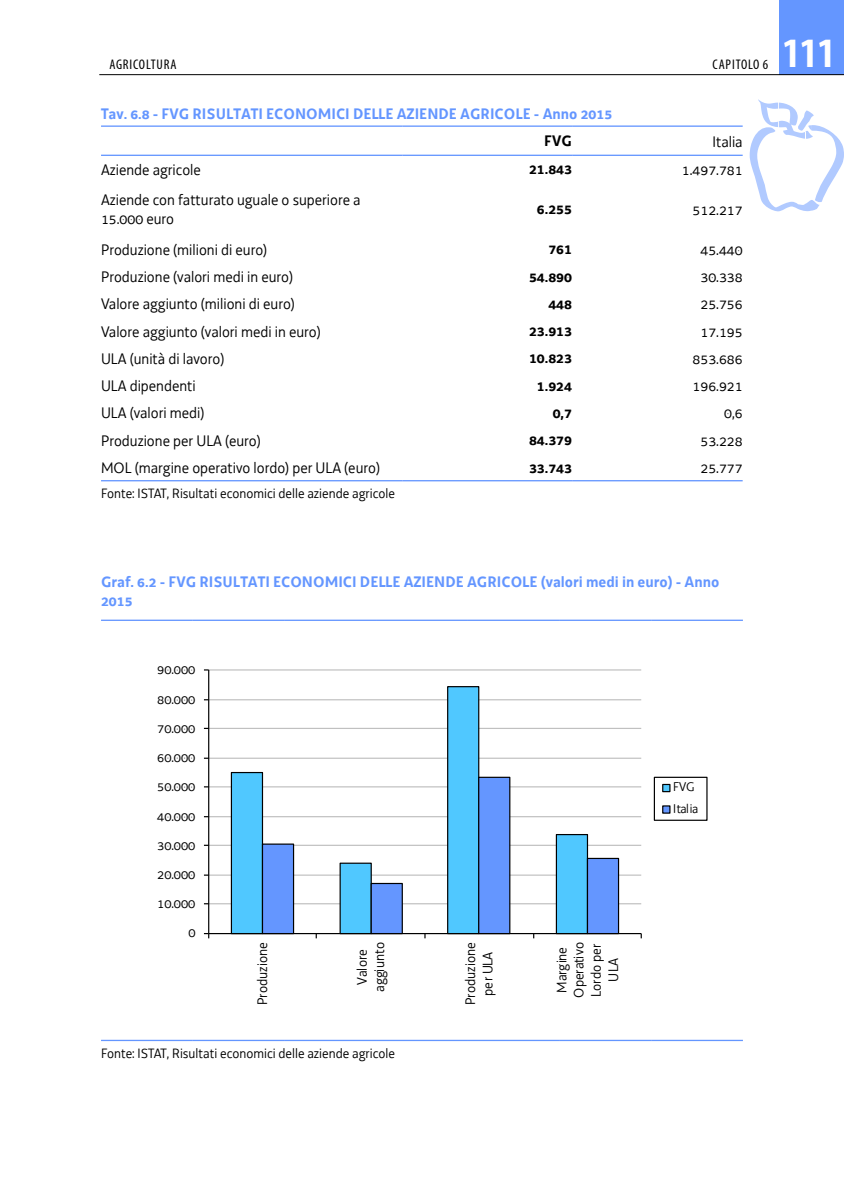
<style>
.page{position:relative;width:844px;height:1191px;background:#fff}
.page>*{position:absolute;margin:0;border:0;box-sizing:border-box;transform-origin:0 0}
.t1{font:700 condensed 42px "Myriad Pro";color:#fff}
.t2{font:15.75px/18.9px "Decima WE";color:#000}
.t3{font:700 15.75px/18.9px "Decima WE";color:#6496ff}
.t4{font:700 15.75px "Decima WE";color:#000}
.t5{font:14.35px/17.2px "Decima WE";color:#000;text-align:center}
.t6{font:14px "Decima WE";color:#000}
.t7{font:condensed 14px "Myriad Pro";letter-spacing:.06em;color:#000}
.t8{font:13.12px/21.3px "Decima WE";letter-spacing:-.015em;color:#000}
</style>
<div class="page">
<div style="left:779px;top:0;width:64px;height:74px;background:#6496ff"></div>
<hr style="left:99px;top:74px;width:744px;height:1px;background:#000">
<svg style="left:749px;top:99px;width:94px;height:112px"></svg>
<hr style="left:101px;top:125px;width:301px;height:2px;background:#6496ff">
<hr style="left:402px;top:125px;width:170px;height:2px;background:#6496ff">
<hr style="left:572px;top:125px;width:170px;height:2px;background:#6496ff">
<hr style="left:101px;top:155px;width:301px;height:1px;background:#6496ff">
<hr style="left:402px;top:155px;width:170px;height:1px;background:#6496ff">
<hr style="left:572px;top:155px;width:170px;height:1px;background:#6496ff">
<hr style="left:101px;top:480px;width:301px;height:1px;background:#6496ff">
<hr style="left:402px;top:480px;width:170px;height:1px;background:#6496ff">
<hr style="left:572px;top:480px;width:170px;height:1px;background:#6496ff">
<hr style="left:101px;top:619px;width:91px;height:2px;background:#6496ff">
<hr style="left:192px;top:619px;width:92px;height:2px;background:#6496ff">
<hr style="left:284px;top:619px;width:92px;height:2px;background:#6496ff">
<hr style="left:376px;top:619px;width:92px;height:2px;background:#6496ff">
<hr style="left:468px;top:619px;width:91px;height:2px;background:#6496ff">
<hr style="left:559px;top:619px;width:92px;height:2px;background:#6496ff">
<hr style="left:651px;top:619px;width:91px;height:2px;background:#6496ff">
<hr style="left:101px;top:1039px;width:91px;height:2px;background:#6496ff">
<hr style="left:192px;top:1039px;width:92px;height:2px;background:#6496ff">
<hr style="left:284px;top:1039px;width:92px;height:2px;background:#6496ff">
<hr style="left:376px;top:1039px;width:92px;height:2px;background:#6496ff">
<hr style="left:468px;top:1039px;width:91px;height:2px;background:#6496ff">
<hr style="left:559px;top:1039px;width:92px;height:2px;background:#6496ff">
<hr style="left:651px;top:1039px;width:91px;height:2px;background:#6496ff">
<hr style="left:209px;top:903px;width:432px;height:1px;background:#c0c0c0">
<hr style="left:209px;top:874px;width:432px;height:1px;background:#c0c0c0">
<hr style="left:209px;top:844px;width:432px;height:2px;background:#c0c0c0">
<hr style="left:209px;top:816px;width:432px;height:1px;background:#c0c0c0">
<hr style="left:209px;top:786px;width:432px;height:1px;background:#c0c0c0">
<hr style="left:209px;top:757px;width:432px;height:2px;background:#c0c0c0">
<hr style="left:209px;top:728px;width:432px;height:1px;background:#c0c0c0">
<hr style="left:209px;top:699px;width:432px;height:1px;background:#c0c0c0">
<hr style="left:209px;top:669px;width:432px;height:1px;background:#c0c0c0">
<svg style="left:230px;top:686px;width:358px;height:247px"></svg>
<svg style="left:261px;top:776px;width:358px;height:157px"></svg>
<hr style="left:208px;top:670px;width:1px;height:263px;background:#000">
<hr style="left:209px;top:933px;width:432px;height:1px;background:#000">
<svg style="left:204px;top:933px;width:5px;height:5px"></svg>
<div style="left:653px;top:776px;width:54px;height:45px;background:#fff;border:1px solid #000"></div>
<div style="left:662px;top:784px;width:8px;height:8px;background:#50c8ff;border:1px solid #000"></div>
<div style="left:662px;top:805px;width:8px;height:8px;background:#6496ff;border:1px solid #000"></div>
<p class="t7" style="left:109px;top:56px;width:69px">AGRICOLTURA</p>
<p class="t7" style="left:712px;top:56px;width:57px">CAPITOLO 6</p>
<p class="t3" style="left:101px;top:105px;width:512px">Tav. 6.8 - FVG RISULTATI ECONOMICI DELLE AZIENDE AGRICOLE - Anno 2015</p>
<p class="t4" style="left:544px;top:131px;width:29px">FVG</p>
<p class="t2" style="left:712px;top:132px;width:32px">Italia</p>
<p class="t2" style="left:101px;top:160px;width:101px">Aziende agricole</p>
<p class="t4" style="left:529px;top:160px;width:44px">21.843</p>
<p class="t2" style="left:681px;top:160px;width:62px">1.497.781</p>
<p class="t2" style="left:101px;top:191px;width:261px">Aziende con fatturato uguale o superiore a<br>15.000 euro</p>
<p class="t4" style="left:536px;top:199px;width:37px">6.255</p>
<p class="t2" style="left:692px;top:200px;width:52px">512.217</p>
<p class="t2" style="left:101px;top:240px;width:168px">Produzione (milioni di euro)</p>
<p class="t4" style="left:548px;top:239px;width:25px">761</p>
<p class="t2" style="left:700px;top:240px;width:44px">45.440</p>
<p class="t2" style="left:101px;top:267px;width:193px">Produzione (valori medi in euro)</p>
<p class="t4" style="left:529px;top:267px;width:44px">54.890</p>
<p class="t2" style="left:700px;top:267px;width:44px">30.338</p>
<p class="t2" style="left:101px;top:295px;width:195px">Valore aggiunto (milioni di euro)</p>
<p class="t4" style="left:548px;top:294px;width:25px">448</p>
<p class="t2" style="left:700px;top:295px;width:44px">25.756</p>
<p class="t2" style="left:101px;top:322px;width:221px">Valore aggiunto (valori medi in euro)</p>
<p class="t4" style="left:529px;top:321px;width:44px">23.913</p>
<p class="t2" style="left:700px;top:322px;width:44px">17.195</p>
<p class="t2" style="left:101px;top:349px;width:125px">ULA (unità di lavoro)</p>
<p class="t4" style="left:529px;top:348px;width:44px">10.823</p>
<p class="t2" style="left:692px;top:349px;width:52px">853.686</p>
<p class="t2" style="left:101px;top:376px;width:96px">ULA dipendenti</p>
<p class="t4" style="left:536px;top:376px;width:37px">1.924</p>
<p class="t2" style="left:692px;top:376px;width:52px">196.921</p>
<p class="t2" style="left:101px;top:404px;width:105px">ULA (valori medi)</p>
<p class="t4" style="left:552px;top:403px;width:21px">0,7</p>
<p class="t2" style="left:724px;top:404px;width:20px">0,6</p>
<p class="t2" style="left:101px;top:431px;width:161px">Produzione per ULA (euro)</p>
<p class="t4" style="left:529px;top:430px;width:44px">84.379</p>
<p class="t2" style="left:700px;top:431px;width:44px">53.228</p>
<p class="t2" style="left:101px;top:458px;width:280px">MOL (margine operativo lordo) per ULA (euro)</p>
<p class="t4" style="left:529px;top:457px;width:44px">33.743</p>
<p class="t2" style="left:700px;top:458px;width:44px">25.777</p>
<p class="t6" style="left:101px;top:485px;width:295px">Fonte: ISTAT, Risultati economici delle aziende agricole</p>
<h1 class="t1" style="left:782px;top:27px;width:54px">111</h1>
<p class="t3" style="left:101px;top:572px;width:619px">Graf. 6.2 - FVG RISULTATI ECONOMICI DELLE AZIENDE AGRICOLE (valori medi in euro) - Anno<br>2015</p>
<p class="t5" style="left:157px;top:661px;width:40px">90.000</p>
<p class="t5" style="left:157px;top:690px;width:40px">80.000</p>
<p class="t5" style="left:157px;top:719px;width:40px">70.000</p>
<p class="t5" style="left:157px;top:749px;width:40px">60.000</p>
<p class="t5" style="left:157px;top:778px;width:40px">50.000</p>
<p class="t5" style="left:157px;top:807px;width:40px">40.000</p>
<p class="t5" style="left:157px;top:836px;width:40px">30.000</p>
<p class="t5" style="left:157px;top:865px;width:40px">20.000</p>
<p class="t5" style="left:157px;top:895px;width:40px">10.000</p>
<p class="t5" style="left:188px;top:924px;width:9px">0</p>
<p class="t5" style="left:254px;top:1005px;width:64px;rotate:-90deg">Produzione</p>
<p class="t5" style="left:354px;top:992px;width:52px;rotate:-90deg">Valore aggiunto</p>
<p class="t5" style="left:462px;top:1005px;width:64px;rotate:-90deg">Produzione per ULA</p>
<p class="t5" style="left:553px;top:998px;width:58px;rotate:-90deg">Margine<br>Operativo<br>Lordo per<br>ULA</p>
<p class="t6" style="left:101px;top:1045px;width:295px">Fonte: ISTAT, Risultati economici delle aziende agricole</p>
<p class="t8" style="left:673px;top:776px;width:27px">FVG<br>Italia</p>
</div>
